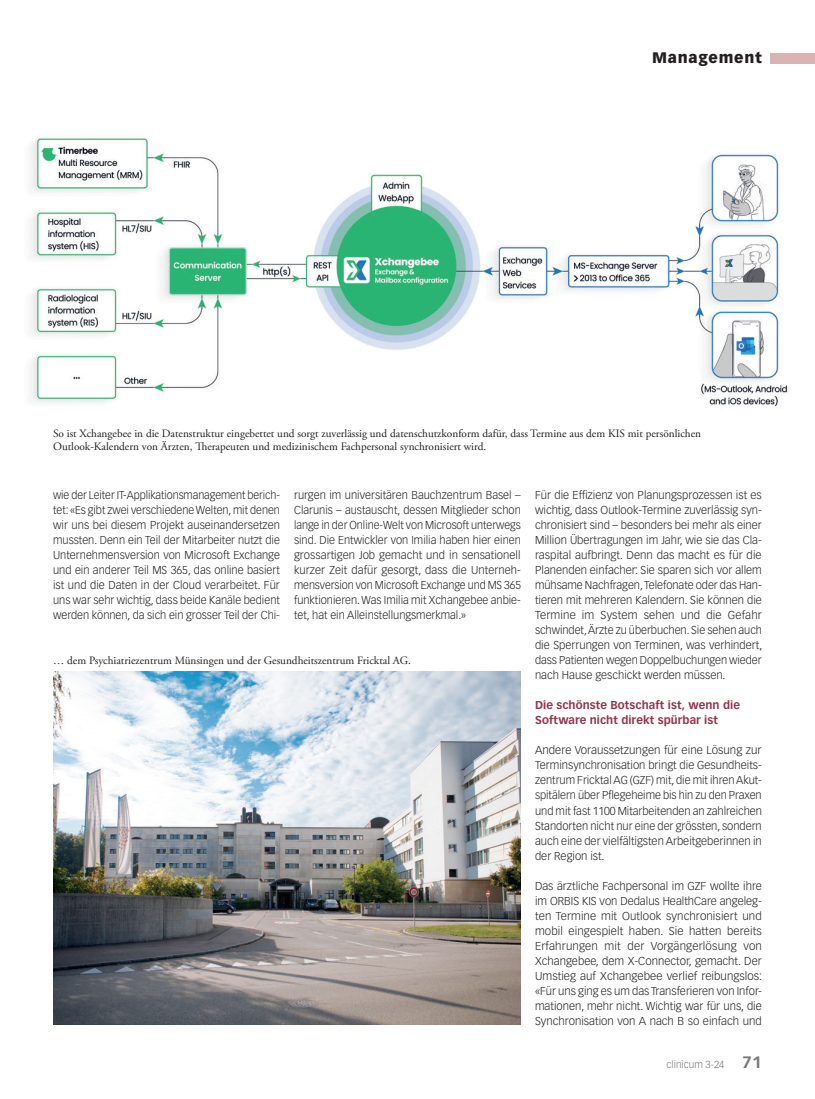
<style>
.page{position:relative;width:815px;height:1099px;background:#fff}
.page>*{position:absolute;margin:0;border:0;box-sizing:border-box;transform-origin:0 0}
.t1{font:900 15px "Vectora LT Std";letter-spacing:.05em;color:#231f20}
.Lauftext{font:300 11.25px/15px "Vectora LT Std";color:#231f20;text-align:justify}
.Lauftext-2{font:300 11.25px/15px "Vectora LT Std";color:#231f20;text-align:justify;scale:.96 1}
.Legende{font:11.25px/13.5px "Adobe Garamond Pro";color:#231f20}
.ZT_MM{font:700 11.25px/15px "Vectora LT Std";letter-spacing:.005em;color:#983249}
.t2{font:300 10px "Vectora LT Std";color:#76787b}
.s1{font-weight:700;font-size:16.25px}
</style>
<div class="page">
<div style="left:770px;top:53px;width:45px;height:10px;background:#d9b4b3"></div>
<img style="left:29px;top:138px;width:759px;height:269px">
<img style="left:53px;top:671px;width:468px;height:353px">
<h1 class="t1" style="left:652px;top:49px;width:111px">Management</h1>
<p class="Legende" style="left:53px;top:427px;width:649px">So ist Xchangebee in die Datenstruktur eingebettet und sorgt zuverlässig und datenschutzkonform dafür, dass Termine aus dem KIS mit persönlichen<br>Outlook-Kalendern von Ärzten, Therapeuten und medizinischem Fachpersonal synchronisiert wird.</p>
<p class="Lauftext-2" style="left:53px;top:488px;width:238px">wie der Leiter IT-Applikationsmanagement berich&shy;tet: «Es gibt zwei verschiedene Welten, mit denen wir uns bei diesem Projekt auseinandersetzen mussten. Denn ein Teil der Mitarbeiter nutzt die Unternehmensversion von Microsoft Exchange und ein anderer Teil MS 365, das online basiert ist und die Daten in der Cloud verarbeitet. Für uns war sehr wichtig, dass beide Kanäle bedient werden können, da sich ein grosser Teil der Chi-</p>
<p class="Lauftext" style="left:294px;top:488px;width:228px">rurgen im universitären Bauchzentrum Basel – Clarunis – austauscht, dessen Mitglieder schon lange in der Online-Welt von Microsoft unterwegs sind. Die Entwickler von Imilia haben hier einen grossartigen Job gemacht und in sensationell kurzer Zeit dafür gesorgt, dass die Unterneh&shy;mensversion von Microsoft Exchange und MS 365 funktionieren. Was Imilia mit Xchangebee anbie&shy;tet, hat ein Alleinstellungsmerkmal.»</p>
<p class="Legende" style="left:53px;top:654px;width:359px">… dem Psychiatriezentrum Münsingen und der Gesundheitszentrum Fricktal AG.</p>
<p class="Lauftext" style="left:535px;top:488px;width:229px">Für die Effizienz von Planungsprozessen ist es wichtig, dass Outlook-Termine zuverlässig syn&shy;chronisiert sind – besonders bei mehr als einer Million Übertragungen im Jahr, wie sie das Cla&shy;raspital aufbringt. Denn das macht es für die Planenden einfacher: Sie sparen sich vor allem mühsame Nachfragen, Telefonate oder das Han&shy;tieren mit mehreren Kalendern. Sie können die Termine im System sehen und die Gefahr schwindet, Ärzte zu überbuchen. Sie sehen auch die Sperrungen von Terminen, was verhindert, dass Patienten wegen Doppelbuchungen wieder nach Hause geschickt werden müssen.</p>
<p class="ZT_MM" style="left:535px;top:698px;width:206px">Die schönste Botschaft ist, wenn die<br>Software nicht direkt spürbar ist</p>
<p class="Lauftext" style="left:535px;top:743px;width:228px">Andere Voraussetzungen für eine Lösung zur Terminsynchronisation bringt die Gesundheits&shy;zentrum Fricktal AG (GZF) mit, die mit ihren Akut&shy;spitälern über Pflegeheime bis hin zu den Praxen und mit fast 1100 Mitarbeitenden an zahlreichen Standorten nicht nur eine der grössten, sondern auch eine der vielfältigsten Arbeitgeberinnen in der Region ist.</p>
<p class="Lauftext" style="left:535px;top:878px;width:229px">Das ärztliche Fachpersonal im GZF wollte ihre im ORBIS KIS von Dedalus HealthCare angeleg&shy;ten Termine mit Outlook synchronisiert und mobil eingespielt haben. Sie hatten bereits Erfahrungen mit der Vorgängerlösung von Xchangebee, dem X-Connector, gemacht. Der Umstieg auf Xchangebee verlief reibungslos: «Für uns ging es um das Transferieren von Infor&shy;mationen, mehr nicht. Wichtig war für uns, die Synchronisation von A nach B so einfach und</p>
<p class="t2" style="left:667px;top:1058px;width:97px">clinicum 3-24 <span class="s1">71</span></p>
</div>
